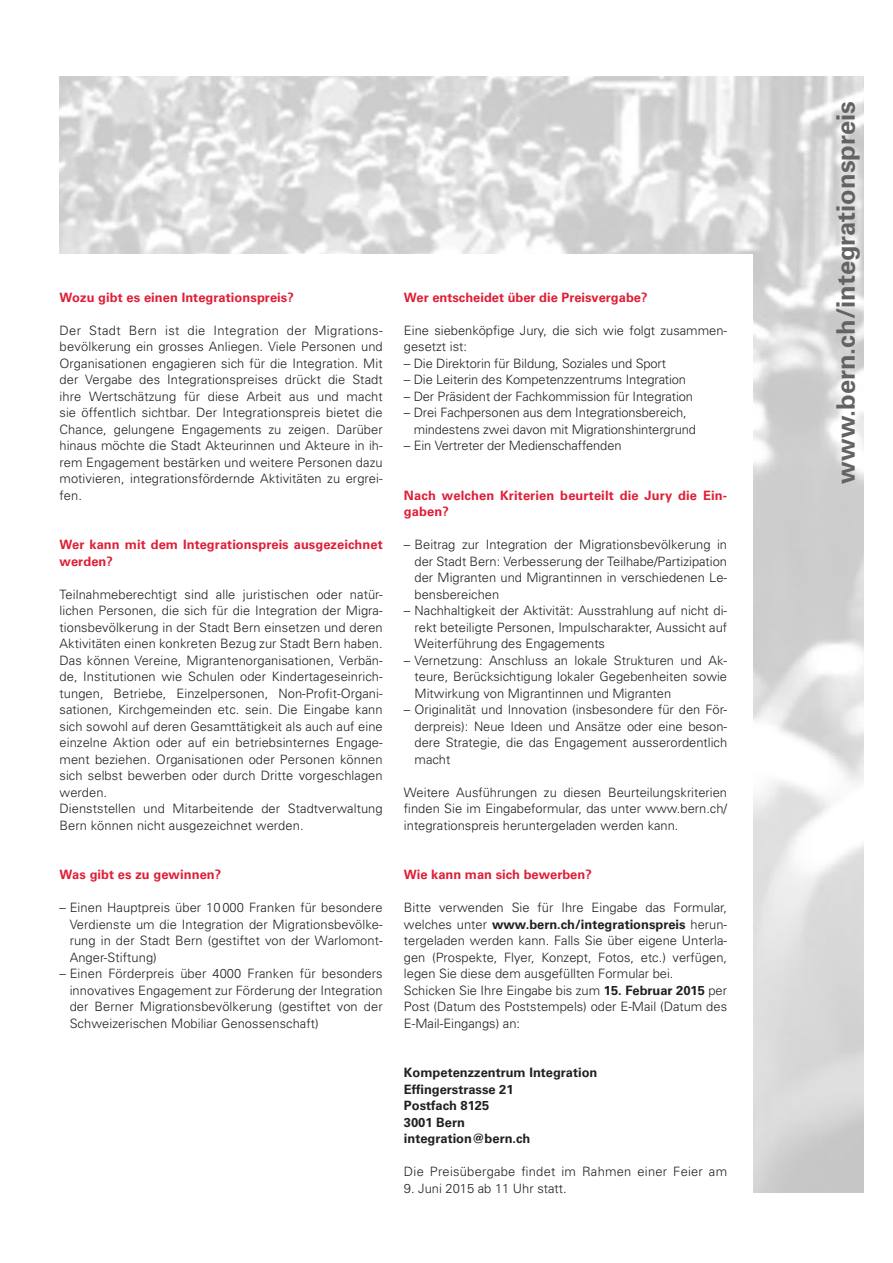
<style>
.page{position:relative;width:893px;height:1263px;background:#fff}
.page>*{position:absolute;margin:0;border:0;box-sizing:border-box;transform-origin:0 0}
.t1{font:700 25.5px "Univers";color:#636366}
.t2{font:300 12.9px/16.5px "Univers";letter-spacing:.005em;color:#231f20;text-align:justify}
.t3{font:700 12.9px/16.5px "Univers";letter-spacing:.005em;color:#df1e36}
.t4{font:700 12.9px/16.5px "Univers";color:#231f20}
.s1{font-weight:700}
</style>
<div class="page">
<img style="left:60px;top:77px;width:803px;height:1116px">
<div style="left:13px;top:254px;width:740px;height:988px;background:#fff"></div>
<p class="t3" style="left:60px;top:289px;width:236px">Wozu gibt es einen Integrationspreis?</p>
<p class="t2" style="left:60px;top:321px;width:325px">Der Stadt Bern ist die Integration der Migrations&shy;bevölkerung ein grosses Anliegen. Viele Personen und Organisationen engagieren sich für die Integration. Mit der Vergabe des Integrationspreises drückt die Stadt ihre Wertschätzung für diese Arbeit aus und macht sie öffentlich sichtbar. Der Integrationspreis bietet die Chance, gelungene Engagements zu zeigen. Darüber hinaus möchte die Stadt Akteurinnen und Akteure in ih&shy;rem Engagement bestärken und weitere Personen dazu motivieren, integrationsfördernde Aktivitäten zu ergrei&shy;fen.</p>
<p class="t3" style="left:60px;top:536px;width:325px">Wer kann mit dem Integrationspreis ausgezeichnet werden?</p>
<p class="t2" style="left:60px;top:585px;width:325px;text-align:left">Teilnahmeberechtigt sind alle juristischen oder natür&shy;lichen Personen, die sich für die Integration der Migra&shy;tionsbevölkerung in der Stadt Bern einsetzen und deren Aktivitäten einen konkreten Bezug zur Stadt Bern haben.<br>Das können Vereine, Migrantenorganisationen, Verbän&shy;de, Institutionen wie Schulen oder Kindertageseinrich&shy;tungen, Betriebe, Einzelpersonen, Non-Profit-Organi&shy;sationen, Kirchgemeinden etc. sein. Die Eingabe kann sich sowohl auf deren Gesamttätigkeit als auch auf eine einzelne Aktion oder auf ein betriebsinternes Engage&shy;ment beziehen. Organisationen oder Personen können sich selbst bewerben oder durch Dritte vorgeschlagen werden.<br>Dienststellen und Mitarbeitende der Stadtverwaltung Bern können nicht ausgezeichnet werden.</p>
<p class="t3" style="left:60px;top:866px;width:163px">Was gibt es zu gewinnen?</p>
<p class="t2" style="left:70px;top:899px;width:315px;text-indent:-10px">– Einen Hauptpreis über 10000 Franken für besondere Verdienste um die Integration der Migrationsbevölke&shy;rung in der Stadt Bern (gestiftet von der Warlomont-Anger-Stiftung)</p>
<p class="t2" style="left:70px;top:965px;width:314px;text-indent:-10px">– Einen Förderpreis über 4000 Franken für besonders innovatives Engagement zur Förderung der Integration der Berner Migrationsbevölkerung (gestiftet von der Schweizerischen Mobiliar Genossenschaft)</p>
<p class="t3" style="left:404px;top:289px;width:245px">Wer entscheidet über die Preisvergabe?</p>
<p class="t2" style="left:404px;top:321px;width:325px">Eine siebenköpfige Jury, die sich wie folgt zusammen&shy;gesetzt ist:</p>
<p class="t2" style="left:404px;top:354px;width:264px">– Die Direktorin für Bildung, Soziales und Sport</p>
<p class="t2" style="left:404px;top:371px;width:284px">– Die Leiterin des Kompetenzzentrums Integration</p>
<p class="t2" style="left:404px;top:387px;width:291px">– Der Präsident der Fachkommission für Integration</p>
<p class="t2" style="left:414px;top:404px;width:284px;text-indent:-10px">– Drei Fachpersonen aus dem Integrationsbereich, mindestens zwei davon mit Migrationshintergrund</p>
<p class="t2" style="left:404px;top:437px;width:219px">– Ein Vertreter der Medienschaffenden</p>
<p class="t3" style="left:404px;top:487px;width:325px">Nach welchen Kriterien beurteilt die Jury die Ein&shy;gaben?</p>
<p class="t2" style="left:415px;top:536px;width:314px;text-indent:-11px">– Beitrag zur Integration der Migrationsbevölkerung in der Stadt Bern: Verbesserung der Teilhabe/Partizipation der Migranten und Migrantinnen in verschiedenen Le&shy;bensbereichen</p>
<p class="t2" style="left:415px;top:602px;width:314px;text-indent:-11px">– Nachhaltigkeit der Aktivität: Ausstrahlung auf nicht di&shy;rekt beteiligte Personen, Impulscharakter, Aussicht auf Weiterführung des Engagements</p>
<p class="t2" style="left:415px;top:651px;width:314px;text-indent:-11px">– Vernetzung: Anschluss an lokale Strukturen und Ak&shy;teure, Berücksichtigung lokaler Gegebenheiten sowie Mitwirkung von Migrantinnen und Migranten</p>
<p class="t2" style="left:415px;top:701px;width:314px;text-indent:-11px">– Originalität und Innovation (insbesondere für den För&shy;derpreis): Neue Ideen und Ansätze oder eine beson&shy;dere Strategie, die das Engagement ausserordentlich macht</p>
<p class="t2" style="left:404px;top:783px;width:325px">Weitere Ausführungen zu diesen Beurteilungskriterien finden Sie im Eingabeformular, das unter www.bern.ch/ integrationspreis heruntergeladen werden kann.</p>
<p class="t3" style="left:404px;top:866px;width:189px">Wie kann man sich bewerben?</p>
<p class="t2" style="left:404px;top:899px;width:325px;text-align:left">Bitte verwenden Sie für Ihre Eingabe das Formular, welches unter <span class="s1">www.bern.ch/integrationspreis</span> herun&shy;tergeladen werden kann. Falls Sie über eigene Unterla&shy;gen (Prospekte, Flyer, Konzept, Fotos, etc.) verfügen, legen Sie diese dem ausgefüllten Formular bei.<br>Schicken Sie Ihre Eingabe bis zum <span class="s1">15. Februar 2015</span> per Post (Datum des Poststempels) oder E-Mail (Datum des E-Mail-Eingangs) an:</p>
<p class="t4" style="left:404px;top:1064px;width:195px">Kompetenzzentrum Integration<br>Effingerstrasse 21<br>Postfach 8125<br>3001 Bern<br>integration@bern.ch</p>
<p class="t2" style="left:404px;top:1163px;width:325px">Die Preisübergabe findet im Rahmen einer Feier am</p>
<p class="t2" style="left:404px;top:1179px;width:164px">9. Juni 2015 ab 11 Uhr statt.</p>
<h1 class="t1" style="left:831px;top:484px;width:384px;rotate:-90deg">www.bern.ch/integrationspreis</h1>
</div>
